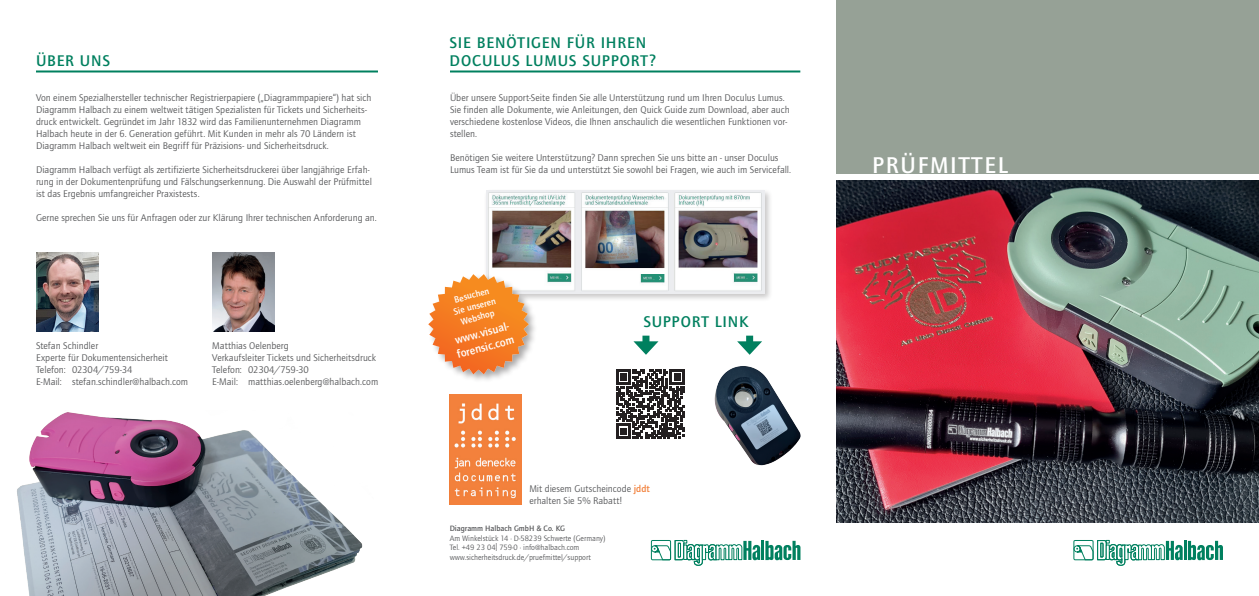
<style>
.page{position:relative;width:1259px;height:596px;background:#fff}
.page>*{position:absolute;margin:0;border:0;box-sizing:border-box;transform-origin:0 0}
.t1{font:500 23.6px "Quay Sans ITC Pro";letter-spacing:.08em;color:#fff}
.t2{font:500 16px/18px "Quay Sans ITC Pro";letter-spacing:.045em;color:#00805f}
.t3{font:500 11.8px/14.1px "Quay Sans ITC Pro";color:#fff}
.t4{font:10px/12px "Quay Sans ITC Pro";color:#57585a}
.t5{font:500 9.4px/11.3px "Quay Sans ITC Pro";color:#fff;text-align:center}
.t6{font:8px/9.6px "Quay Sans ITC Pro";color:#57585a}
.t7{font:500 8px "Quay Sans ITC Pro";color:#57585a}
.s1{font-weight:500;color:#f2813c}
</style>
<div class="page">
<hr style="left:450px;top:70px;width:350px;height:2px;background:#00805f">
<div style="left:483px;top:188px;width:290px;height:114px;background:#231f20;opacity:.25"></div>
<img style="left:486px;top:190px;width:278px;height:103px">
<svg style="left:650px;top:539px;width:150px;height:27px"></svg>
<svg style="left:616px;top:369px;width:68px;height:69px"></svg>
<div style="left:642px;top:335px;width:7px;height:11px;background:#00805f"></div>
<svg style="left:633px;top:341px;width:25px;height:13px"></svg>
<div style="left:746px;top:335px;width:7px;height:11px;background:#00805f"></div>
<svg style="left:737px;top:341px;width:25px;height:13px"></svg>
<img style="left:714px;top:354px;width:87px;height:112px">
<img style="left:450px;top:394px;width:72px;height:109px">
<hr style="left:36px;top:70px;width:342px;height:2px;background:#00805f">
<img style="left:17px;top:412px;width:346px;height:183px">
<img style="left:212px;top:253px;width:62px;height:78px">
<img style="left:36px;top:253px;width:62px;height:78px">
<img style="left:836px;top:180px;width:423px;height:342px">
<div style="left:836px;top:0;width:423px;height:174px;background:#96a196"></div>
<svg style="left:1073px;top:539px;width:109px;height:27px"></svg>
<hr style="left:1184px;top:540px;width:3px;height:19px;background:#00805f">
<svg style="left:1188px;top:540px;width:35px;height:20px"></svg>
<div style="left:427px;top:273px;width:111px;height:110px;background:#231f20;opacity:.4"></div>
<svg style="left:428px;top:274px;width:101px;height:100px"></svg>
<h2 class="t2" style="left:36px;top:52px;width:76px">ÜBER UNS</h2>
<p class="t4" style="left:36px;top:91px;width:337px">Von einem Spezialhersteller technischer Registrierpapiere („Diagrammpapiere“) hat sich Diagramm Halbach zu einem weltweit tätigen Spezialisten für Tickets und Sicherheits&shy;druck entwickelt. Gegründet im Jahr 1832 wird das Familienunternehmen Diagramm Halbach heute in der 6. Generation geführt. Mit Kunden in mehr als 70 Ländern ist Diagramm Halbach weltweit ein Begriff für Präzisions- und Sicherheitsdruck.</p>
<p class="t4" style="left:36px;top:163px;width:337px">Diagramm Halbach verfügt als zertifizierte Sicherheitsdruckerei über langjährige Erfah&shy;rung in der Dokumentenprüfung und Fälschungserkennung. Die Auswahl der Prüfmittel ist das Ergebnis umfangreicher Praxistests.</p>
<p class="t4" style="left:36px;top:211px;width:342px">Gerne sprechen Sie uns für Anfragen oder zur Klärung Ihrer technischen Anforderung an.</p>
<p class="t4" style="left:36px;top:339px;width:154px">Stefan Schindler<br>Experte für Dokumentensicherheit<br>Telefon: 02304/759-34<br>E-Mail: stefan.schindler@halbach.com</p>
<p class="t4" style="left:212px;top:339px;width:167px">Matthias Oelenberg<br>Verkaufsleiter Tickets und Sicherheitsdruck Telefon: 02304/759-30<br>E-Mail: matthias.oelenberg@halbach.com</p>
<h2 class="t2" style="left:450px;top:34px;width:208px">SIE BENÖTIGEN FÜR IHREN<br>DOCULUS LUMUS SUPPORT?</h2>
<p class="t4" style="left:450px;top:91px;width:341px">Über unsere Support-Seite finden Sie alle Unterstützung rund um Ihren Doculus Lumus.<br>Sie finden alle Dokumente, wie Anleitungen, den Quick Guide zum Download, aber auch verschiedene kostenlose Videos, die Ihnen anschaulich die wesentlichen Funktionen vor&shy;stellen.</p>
<p class="t4" style="left:450px;top:151px;width:343px">Benötigen Sie weitere Unterstützung? Dann sprechen Sie uns bitte an - unser Doculus<br>Lumus Team ist für Sie da und unterstützt Sie sowohl bei Fragen, wie auch im Servicefall.</p>
<p class="t5" style="left:449px;top:295px;width:45px;rotate:-15deg">Besuchen<br>Sie unseren<br>Webshop</p>
<p class="t3" style="left:452px;top:333px;width:62px;rotate:-15deg">www.visual&shy;forensic.com</p>
<h2 class="t2" style="left:643px;top:313px;width:107px">SUPPORT LINK</h2>
<p class="t4" style="left:529px;top:482px;width:122px">Mit diesem Gutscheincode <span class="s1">jddt </span>erhalten Sie 5% Rabatt!</p>
<p class="t7" style="left:450px;top:523px;width:117px">Diagramm Halbach GmbH &amp; Co. KG</p>
<p class="t6" style="left:450px;top:533px;width:157px">Am Winkelstück 14 · D-58239 Schwerte (Germany)<br>Tel. +49 23 04| 759-0 · info@halbach.com www.sicherheitsdruck.de/pruefmittel/support</p>
<h1 class="t1" style="left:872px;top:151px;width:137px">PRÜFMITTEL</h1>
</div>
